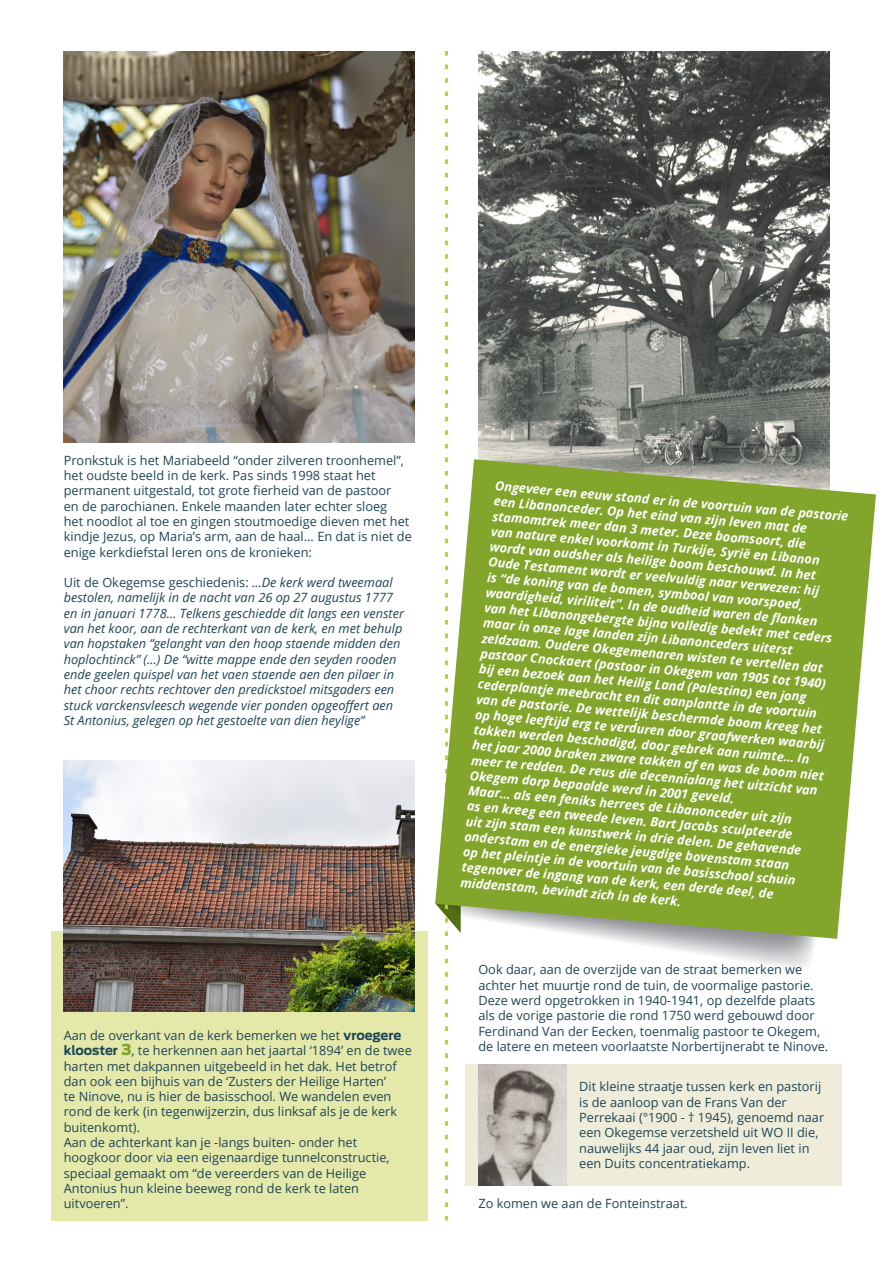
<style>
.page{position:relative;width:893px;height:1263px;background:#fff}
.page>*{position:absolute;margin:0;border:0;box-sizing:border-box;transform-origin:0 0}
.t1{font:12.75px/15.3px "Open Sans";color:#1e4557}
.t2{font:italic 700 12.75px/15.3px "Open Sans";color:#fff}
.t3{font:italic 12.75px/15.3px "Open Sans";color:#1e4557}
.s1{font-style:normal}
.s2{font-family:"Antenna";font-weight:700}
.s3{font-family:"Antenna";font-weight:900;font-size:15px;color:#82a52b}
</style>
<div class="page">
<div style="left:51px;top:931px;width:376px;height:289px;background:#e4e8a9"></div>
<div style="left:466px;top:1064px;width:376px;height:121px;background:#efedd9"></div>
<img style="left:64px;top:760px;width:351px;height:251px">
<img style="left:64px;top:51px;width:351px;height:391px">
<svg style="left:445px;top:51px;width:380px;height:1169px"></svg>
<svg style="left:435px;top:459px;width:441px;height:480px;background:#90ae45"></svg>
<img style="left:478px;top:1064px;width:88px;height:121px">
<p class="t1" style="left:64px;top:452px;width:350px">Pronkstuk is het Mariabeeld “onder zilveren troonhemel”, het oudste beeld in de kerk. Pas sinds 1998 staat het permanent uitgestald, tot grote fierheid van de pastoor<br>en de parochianen. Enkele maanden later echter sloeg<br>het noodlot al toe en gingen stoutmoedige dieven met het kindje Jezus, op Maria’s arm, aan de haal... En dat is niet de enige kerkdiefstal leren ons de kronieken:</p>
<p class="t3" style="left:64px;top:574px;width:342px"><span class="s1">Uit de Okegemse geschiedenis:</span> …De kerk werd tweemaal bestolen, namelijk in de nacht van 26 op 27 augustus 1777 en in januari 1778… Telkens geschiedde dit langs een venster van het koor, aan de rechterkant van de kerk, en met behulp van hopstaken “gelanght van den hoop staende midden den hoplochtinck” (…) De “witte mappe ende den seyden rooden ende geelen quispel van het vaen staende aen den pilaer in het choor rechts rechtover den predickstoel mitsgaders een stuck varckensvleesch wegende vier ponden opgeoffert aen</p>
<p class="t3" style="left:64px;top:712px;width:302px">St Antonius, gelegen op het gestoelte van dien heylige”</p>
<p class="t1" style="left:64px;top:1027px;width:350px">Aan de overkant van de kerk bemerken we het <span class="s2">vroegere klooster</span> <span class="s3">3</span>, te herkennen aan het jaartal ‘1894’ en de twee harten met dakpannen uitgebeeld in het dak. Het betrof dan ook een bijhuis van de ‘Zusters der Heilige Harten’<br>te Ninove, nu is hier de basisschool. We wandelen even rond de kerk (in tegenwijzerzin, dus linksaf als je de kerk buitenkomt).</p>
<p class="t1" style="left:64px;top:1134px;width:327px">Aan de achterkant kan je -langs buiten- onder het hoogkoor door via een eigenaardige tunnelconstructie, speciaal gemaakt om “de vereerders van de Heilige Antonius hun kleine beeweg rond de kerk te laten uitvoeren”.</p>
<p class="t2" style="left:496px;top:478px;width:356px;rotate:5deg">Ongeveer een eeuw stond er in de voortuin van de pastorie een Libanonceder. Op het eind van zijn leven mat de stamomtrek meer dan 3 meter. Deze boomsoort, die<br>van nature enkel voorkomt in Turkije, Syrië en Libanon wordt van oudsher als heilige boom beschouwd. In het Oude Testament wordt er veelvuldig naar verwezen: hij<br>is “de koning van de bomen, symbool van voorspoed, waardigheid, viriliteit”. In de oudheid waren de fl anken van het Libanongebergte bijna volledig bedekt met ceders maar in onze lage landen zijn Libanonceders uiterst zeldzaam. Oudere Okegemenaren wisten te vertellen dat pastoor Cnockaert (pastoor in Okegem van 1905 tot 1940) bij een bezoek aan het Heilig Land (Palestina) een jong cederplantje meebracht en dit aanplantte in de voortuin van de pastorie. De wettelijk beschermde boom kreeg het op hoge leeftijd erg te verduren door graafwerken waarbij takken werden beschadigd, door gebrek aan ruimte… In het jaar 2000 braken zware takken af en was de boom niet meer te redden. De reus die decennialang het uitzicht van Okegem dorp bepaalde werd in 2001 geveld.</p>
<p class="t2" style="left:469px;top:782px;width:338px;rotate:5deg">Maar… als een feniks herrees de Libanonceder uit zijn as en kreeg een tweede leven. Bart Jacobs sculpteerde uit zijn stam een kunstwerk in drie delen. De gehavende onderstam en de energieke jeugdige bovenstam staan op het pleintje in de voortuin van de basisschool schuin tegenover de ingang van de kerk, een derde deel, de middenstam, bevindt zich in de kerk.</p>
<p class="t1" style="left:478px;top:962px;width:351px">Ook daar, aan de overzijde van de straat bemerken we achter het muurtje rond de tuin, de voormalige pastorie.<br>Deze werd opgetrokken in 1940-1941, op dezelfde plaats als de vorige pastorie die rond 1750 werd gebouwd door Ferdinand Van der Eecken, toenmalig pastoor te Okegem, de latere en meteen voorlaatste Norbertijnerabt te Ninove.</p>
<p class="t1" style="left:579px;top:1079px;width:247px">Dit kleine straatje tussen kerk en pastorij is de aanloop van de Frans Van der Perrekaai (°1900 - † 1945), genoemd naar een Okegemse verzetsheld uit WO II die, nauwelijks 44 jaar oud, zijn leven liet in een Duits concentratiekamp.</p>
<p class="t1" style="left:478px;top:1196px;width:211px">Zo komen we aan de Fonteinstraat.</p>
</div>
